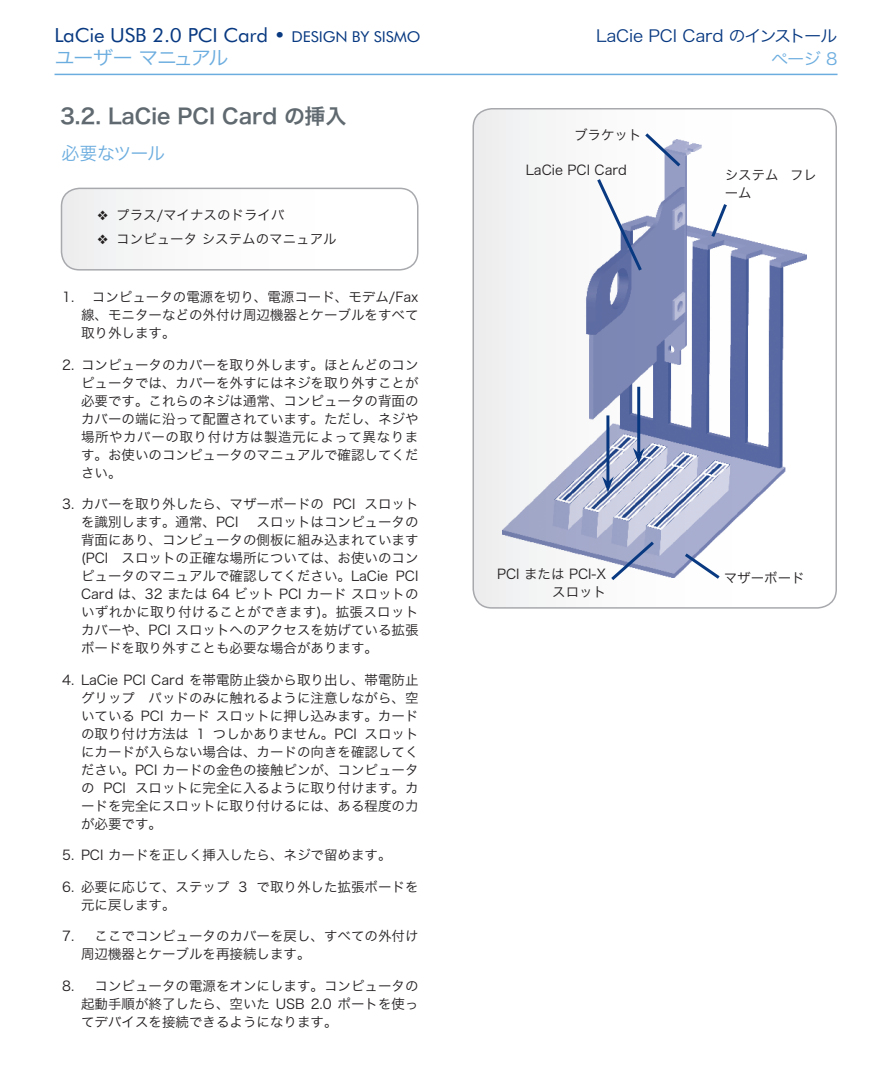
<style>
.page{position:relative;width:891px;height:1080px;background:#fff}
.page>*{position:absolute;margin:0;border:0;box-sizing:border-box;transform-origin:0 0}
._1_1_Heading{font:21px "Hira Kaku Pro W6";color:#5f696f}
.t1{font:19.5px "Futura BT";letter-spacing:-.01em;color:#083981;scale:1.05 1}
.t2{font:19.5px "Hira Kaku Pro W3";letter-spacing:-.09em;color:#6caddf;scale:1.05 1}
._1_1_1_Heading__no_T{font:18px "Hira Kaku Pro W3";letter-spacing:-.06em;color:#6caddf}
.t3{font:16.5px "Hira Kaku Pro W3";letter-spacing:-.01em;color:#083981;scale:1.05 1}
.t4{font:16.5px "Hira Kaku Pro W3";color:#6caddf;scale:1.05 1}
.Numbering_123{font:13.5px/18px "Hira Kaku Pro W3";color:#231f20;text-align:justify}
.s1{font-size:15px}
</style>
<div class="page">
<hr style="left:55px;top:74px;width:783px;height:1px;background:#6caddf">
<svg style="left:62px;top:188px;width:356px;height:82px"></svg>
<div style="left:61px;top:188px;width:357px;height:83px;border:2px solid #a8a9ad;border-radius:18px"></div>
<svg style="left:475px;top:109px;width:359px;height:497px"></svg>
<img style="left:503px;top:139px;width:304px;height:439px">
<hr style="left:637px;top:387px;width:3px;height:66px;background:#083981">
<svg style="left:633px;top:448px;width:12px;height:16px"></svg>
<hr style="left:606px;top:415px;width:3px;height:67px;background:#083981">
<svg style="left:602px;top:476px;width:12px;height:16px"></svg>
<div style="left:472px;top:108px;width:365px;height:501px;border:2px solid #a8a9ad;border-radius:19px"></div>
<svg style="left:608px;top:538px;width:49px;height:45px"></svg>
<svg style="left:709px;top:201px;width:20px;height:39px"></svg>
<svg style="left:642px;top:130px;width:42px;height:40px"></svg>
<svg style="left:595px;top:176px;width:49px;height:98px"></svg>
<svg style="left:682px;top:551px;width:41px;height:31px"></svg>
<h2 class="t1" style="left:55px;top:23px;width:350px">LaCie USB 2.0 PCI Card • <span class="s1">design by SISMO</span></h2>
<p class="t3" style="left:596px;top:21px;width:231px">LaCie PCI Card のインストール</p>
<h2 class="t2" style="left:55px;top:41px;width:167px">ユーザーマニュアル</h2>
<p class="t4" style="left:771px;top:44px;width:65px">ページ 8</p>
<p class="_1_1_Heading" style="left:60px;top:98px;width:288px">3.2. LaCie PCI Card の挿入</p>
<p class="_1_1_1_Heading__no_T" style="left:62px;top:138px;width:105px">必要なツール</p>
<p class="Numbering_123" style="left:97px;top:205px;width:189px">❖ プラス/マイナスのドライバ</p>
<p class="Numbering_123" style="left:97px;top:229px;width:241px">❖ コンピュータシステムのマニュアル</p>
<p class="Numbering_123" style="left:81px;top:287px;width:339px;text-indent:-19px">1. コンピュータの電源を切り、電源コード、モデム/Fax線、モニターなどの外付け周辺機器とケーブルをすべて取り外します。</p>
<p class="Numbering_123" style="left:81px;top:355px;width:339px;text-indent:-19px">2. コンピュータのカバーを取り外します。ほとんどのコンピュータでは、カバーを外すにはネジを取り外すことが必要です。これらのネジは通常、コンピュータの背面のカバーの端に沿って配置されています。ただし、ネジや場所やカバーの取り付け方は製造元によって異なります。お使いのコンピュータのマニュアルで確認してください。</p>
<p class="Numbering_123" style="left:81px;top:494px;width:339px;text-indent:-19px">3. カバーを取り外したら、マザーボードの PCI スロットを識別します。通常、PCI</p>
<p class="Numbering_123" style="left:81px;top:512px;width:339px;text-indent:176px">スロットはコンピュータの背面にあり、コンピュータの側板に組み込まれています(PCI スロットの正確な場所については、お使いのコンピュータのマニュアルで確認してください。LaCie PCI Card は、32 または 64 ビット PCI カードスロットのいずれかに取り付けることができます)。拡張スロットカバーや、PCI スロットへのアクセスを妨げている拡張ボードを取り外すことも必要な場合があります。</p>
<p class="Numbering_123" style="left:81px;top:670px;width:339px;text-indent:-19px">4. LaCie PCI Card を帯電防止袋から取り出し、帯電防止グリップ パッドのみに触れるように注意しながら、空いている PCI カードスロットに押し込みます。カードの取り付け方法は 1 つしかありません。PCI スロットにカードが入らない場合は、カードの向きを確認してください。PCI カードの金色の接触ピンが、コンピュータの PCI スロットに完全に入るように取り付けます。カードを完全にスロットに取り付けるには、ある程度の力が必要です。</p>
<p class="Numbering_123" style="left:62px;top:845px;width:331px">5. PCI カードを正しく挿入したら、ネジで留めます。</p>
<p class="Numbering_123" style="left:81px;top:877px;width:339px;text-indent:-19px">6. 必要に応じて、ステップ 3 で取り外した拡張ボードを元に戻します。</p>
<p class="Numbering_123" style="left:81px;top:926px;width:339px;text-indent:-19px">7. ここでコンピュータのカバーを戻し、すべての外付け周辺機器とケーブルを再接続します。</p>
<p class="Numbering_123" style="left:81px;top:976px;width:339px;text-indent:-19px">8. コンピュータの電源をオンにします。コンピュータの起動手順が終了したら、空いた USB 2.0 ポートを使ってデバイスを接続できるようになります。</p>
<p class="Numbering_123" style="left:574px;top:125px;width:69px">ブラケット</p>
<p class="Numbering_123" style="left:526px;top:160px;width:103px">LaCie PCI Card</p>
<p class="Numbering_123" style="left:725px;top:165px;width:94px">システム フレーム</p>
<p class="Numbering_123" style="left:497px;top:564px;width:111px">PCI または PCI-X</p>
<p class="Numbering_123" style="left:724px;top:568px;width:82px">マザーボード</p>
<p class="Numbering_123" style="left:552px;top:582px;width:55px">スロット</p>
</div>
